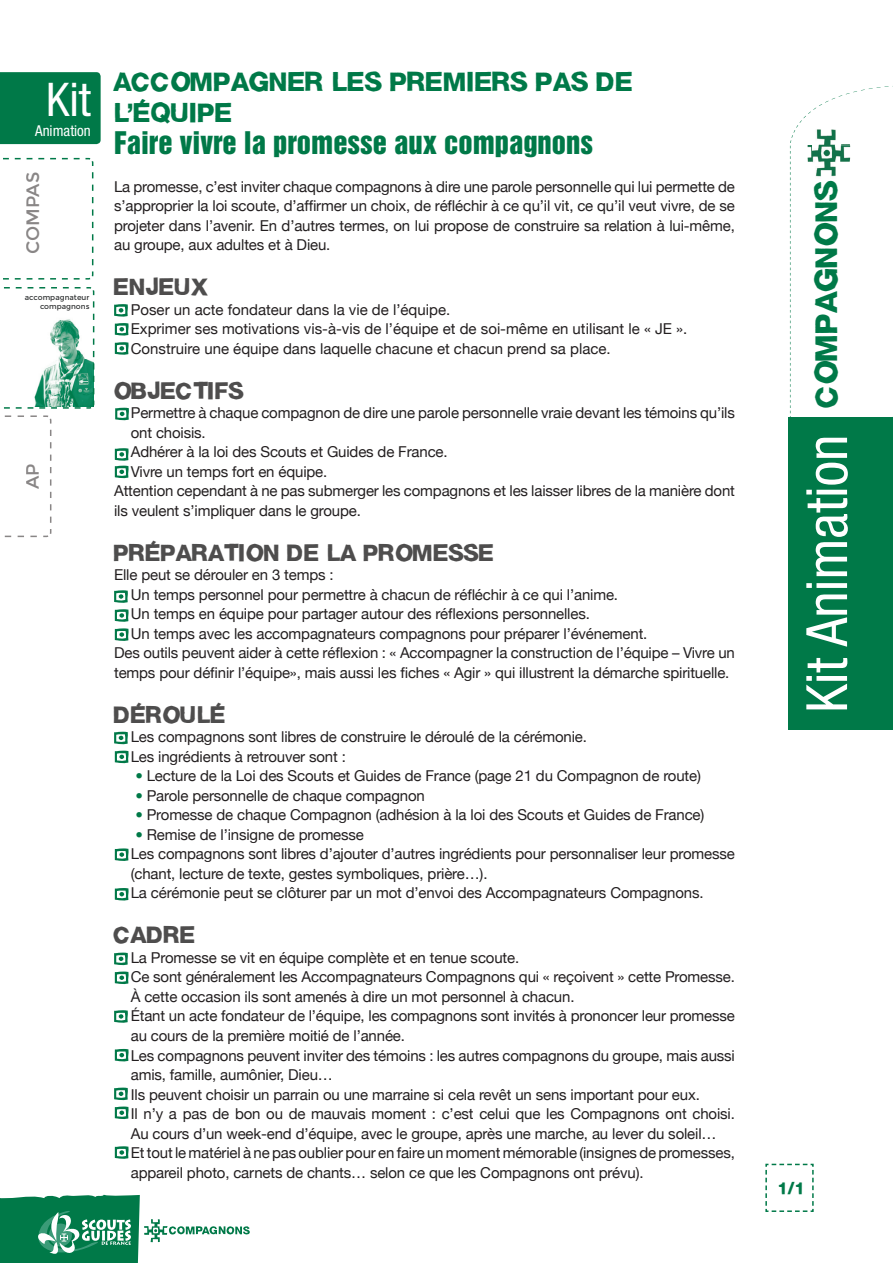
<style>
.page{position:relative;width:893px;height:1263px;background:#fff}
.page>*{position:absolute;margin:0;border:0;box-sizing:border-box;transform-origin:0 0}
.t1{font:condensed 57px "Helvetica Neue";color:#fff}
.t2{font:condensed 46.5px "Helvetica Neue";color:#fff}
.t3{font:30px "Compagnons";color:#007948}
.t4{font:28.5px "Helvetica Inserat";color:#007948}
.t5{font:25.5px/31.5px "Compagnons";color:#007948}
.t6{font:22.5px "Compagnons";color:#4e4d4d}
.t7{font:18px "Montserrat";color:#898686}
.t8{font:16.5px "Compagnons";color:#007948}
.t9{font:15px/19.5px "Helvetica Neue";letter-spacing:-.01em;color:#231f20}
.t10{font:condensed 15px "Helvetica Neue";color:#fff}
.t11{font:7.5px/9px "Montserrat";color:#313334;text-align:right}
.s1{color:#007948}
</style>
<div class="page">
<div style="left:788px;top:417px;width:105px;height:313px;background:#007948"></div>
<div style="left:0;top:72px;width:101px;height:72px;background:#007948"></div>
<svg style="left:30px;top:415px;width:7px;height:2px"></svg>
<svg style="left:18px;top:415px;width:6px;height:2px"></svg>
<svg style="left:5px;top:415px;width:6px;height:2px"></svg>
<svg style="left:43px;top:415px;width:8px;height:122px"></svg>
<svg style="left:3px;top:157px;width:91px;height:123px"></svg>
<svg style="left:3px;top:287px;width:92px;height:122px"></svg>
<svg style="left:790px;top:86px;width:103px;height:331px"></svg>
<img style="left:813px;top:121px;width:45px;height:24px">
<img style="left:797px;top:145px;width:61px;height:25px">
<img style="left:813px;top:170px;width:45px;height:25px">
<svg style="left:0;top:1194px;width:249px;height:69px"></svg>
<svg style="left:115px;top:408px;width:14px;height:12px"></svg>
<svg style="left:114px;top:304px;width:14px;height:13px"></svg>
<svg style="left:114px;top:590px;width:14px;height:13px"></svg>
<svg style="left:114px;top:732px;width:14px;height:12px"></svg>
<svg style="left:114px;top:952px;width:14px;height:13px"></svg>
<svg style="left:114px;top:1087px;width:14px;height:13px"></svg>
<svg style="left:114px;top:1010px;width:14px;height:13px"></svg>
<svg style="left:115px;top:323px;width:14px;height:13px"></svg>
<svg style="left:115px;top:609px;width:14px;height:13px"></svg>
<svg style="left:115px;top:751px;width:14px;height:12px"></svg>
<svg style="left:115px;top:971px;width:14px;height:13px"></svg>
<svg style="left:115px;top:1106px;width:14px;height:13px"></svg>
<svg style="left:115px;top:1049px;width:14px;height:12px"></svg>
<svg style="left:115px;top:1146px;width:14px;height:13px"></svg>
<svg style="left:115px;top:342px;width:14px;height:13px"></svg>
<svg style="left:115px;top:628px;width:14px;height:13px"></svg>
<svg style="left:115px;top:848px;width:14px;height:13px"></svg>
<svg style="left:115px;top:888px;width:14px;height:12px"></svg>
<svg style="left:115px;top:448px;width:14px;height:30px"></svg>
<svg style="left:765px;top:1163px;width:49px;height:49px"></svg>
<h3 class="t5" style="left:114px;top:66px;width:521px">ACCOMPAGNER LES PREMIERS PAS DE<br>L’ÉQUIPE</h3>
<h3 class="t4" style="left:114px;top:125px;width:480px">Faire vivre la promesse aux compagnons</h3>
<p class="t9" style="left:114px;top:177px;width:622px;text-align:justify">La promesse, c’est inviter chaque compagnons à dire une parole personnelle qui lui permette de s’approprier la loi scoute, d’affirmer un choix, de réfléchir à ce qu’il vit, ce qu’il veut vivre, de se projeter dans l’avenir. En d’autres termes, on lui propose de construire sa relation à lui-même, au groupe, aux adultes et à Dieu.</p>
<h3 class="t6" style="left:114px;top:274px;width:95px">ENJEUX</h3>
<p class="t9" style="left:131px;top:300px;width:558px">Poser un acte fondateur dans la vie de l’équipe.<br>Exprimer ses motivations vis-à-vis de l’équipe et de soi-même en utilisant le « JE ».<br>Construire une équipe dans laquelle chacune et chacun prend sa place.</p>
<h3 class="t6" style="left:114px;top:378px;width:132px">OBJECTIFS</h3>
<p class="t9" style="left:131px;top:403px;width:606px">Permettre à chaque compagnon de dire une parole personnelle vraie devant les témoins qu’ils</p>
<p class="t9" style="left:131px;top:423px;width:77px">ont choisis.</p>
<p class="t9" style="left:131px;top:442px;width:318px">Adhérer à la loi des Scouts et Guides de France.</p>
<p class="t9" style="left:131px;top:462px;width:198px">Vivre un temps fort en équipe.</p>
<p class="t9" style="left:114px;top:481px;width:622px">Attention cependant à ne pas submerger les compagnons et les laisser libres de la manière dont</p>
<p class="t9" style="left:114px;top:501px;width:248px">ils veulent s’impliquer dans le groupe.</p>
<h3 class="t6" style="left:114px;top:540px;width:382px">PRÉPARATION DE LA PROMESSE</h3>
<p class="t9" style="left:114px;top:565px;width:221px">Elle peut se dérouler en 3 temps :</p>
<p class="t9" style="left:131px;top:585px;width:489px">Un temps personnel pour permettre à chacun de réfléchir à ce qui l’anime.</p>
<p class="t9" style="left:131px;top:604px;width:461px">Un temps en équipe pour partager autour des réflexions personnelles.</p>
<p class="t9" style="left:131px;top:624px;width:518px">Un temps avec les accompagnateurs compagnons pour préparer l’événement.</p>
<p class="t9" style="left:114px;top:643px;width:622px">Des outils peuvent aider à cette réflexion : « Accompagner la construction de l’équipe – Vivre un</p>
<p class="t9" style="left:114px;top:663px;width:617px">temps pour définir l’équipe», mais aussi les fiches « Agir » qui illustrent la démarche spirituelle.</p>
<h3 class="t6" style="left:114px;top:702px;width:114px">DÉROULÉ</h3>
<p class="t9" style="left:131px;top:727px;width:458px">Les compagnons sont libres de construire le déroulé de la cérémonie.<br>Les ingrédients à retrouver sont :</p>
<p class="t9" style="left:135px;top:766px;width:567px"><span class="s1">•</span> Lecture de la Loi des Scouts et Guides de France (page 21 du Compagnon de route)</p>
<p class="t9" style="left:135px;top:786px;width:291px"><span class="s1">•</span> Parole personnelle de chaque compagnon</p>
<p class="t9" style="left:135px;top:805px;width:570px"><span class="s1">•</span> Promesse de chaque Compagnon (adhésion à la loi des Scouts et Guides de France)</p>
<p class="t9" style="left:131px;top:825px;width:606px;text-indent:5px"><span class="s1">•</span> Remise de l’insigne de promesse<br>Les compagnons sont libres d’ajouter d’autres ingrédients pour personnaliser leur promesse (chant, lecture de texte, gestes symboliques, prière…).<br>La cérémonie peut se clôturer par un mot d’envoi des Accompagnateurs Compagnons.</p>
<h3 class="t6" style="left:114px;top:922px;width:83px">CADRE</h3>
<p class="t9" style="left:131px;top:948px;width:606px">La Promesse se vit en équipe complète et en tenue scoute.<br>Ce sont généralement les Accompagnateurs Compagnons qui « reçoivent » cette Promesse.<br>À cette occasion ils sont amenés à dire un mot personnel à chacun.<br>Étant un acte fondateur de l’équipe, les compagnons sont invités à prononcer leur promesse au cours de la première moitié de l’année.<br>Les compagnons peuvent inviter des témoins : les autres compagnons du groupe, mais aussi amis, famille, aumônier, Dieu…<br>Ils peuvent choisir un parrain ou une marraine si cela revêt un sens important pour eux.<br>Il n’y a pas de bon ou de mauvais moment : c’est celui que les Compagnons ont choisi.<br>Au cours d’un week-end d’équipe, avec le groupe, après une marche, au lever du soleil…<br>Et tout le matériel à ne pas oublier pour en faire un moment mémorable (insignes de promesses, appareil photo, carnets de chants… selon ce que les Compagnons ont prévu).</p>
<h2 class="t2" style="left:46px;top:73px;width:46px">Kit</h2>
<p class="t10" style="left:35px;top:122px;width:57px">Animation</p>
<p class="t7" style="left:22px;top:254px;width:84px;rotate:-90deg">COMPAS</p>
<h3 class="t3" style="left:809px;top:407px;width:229px;rotate:-90deg">COMPAGNONS</h3>
<p class="t11" style="left:25px;top:293px;width:66px">accompagnateur compagnons</p>
<h1 class="t1" style="left:794px;top:713px;width:280px;rotate:-90deg">Kit Animation</h1>
<p class="t7" style="left:22px;top:489px;width:27px;rotate:-90deg">AP</p>
<p class="t8" style="left:777px;top:1178px;width:29px">1/1</p>
</div>
